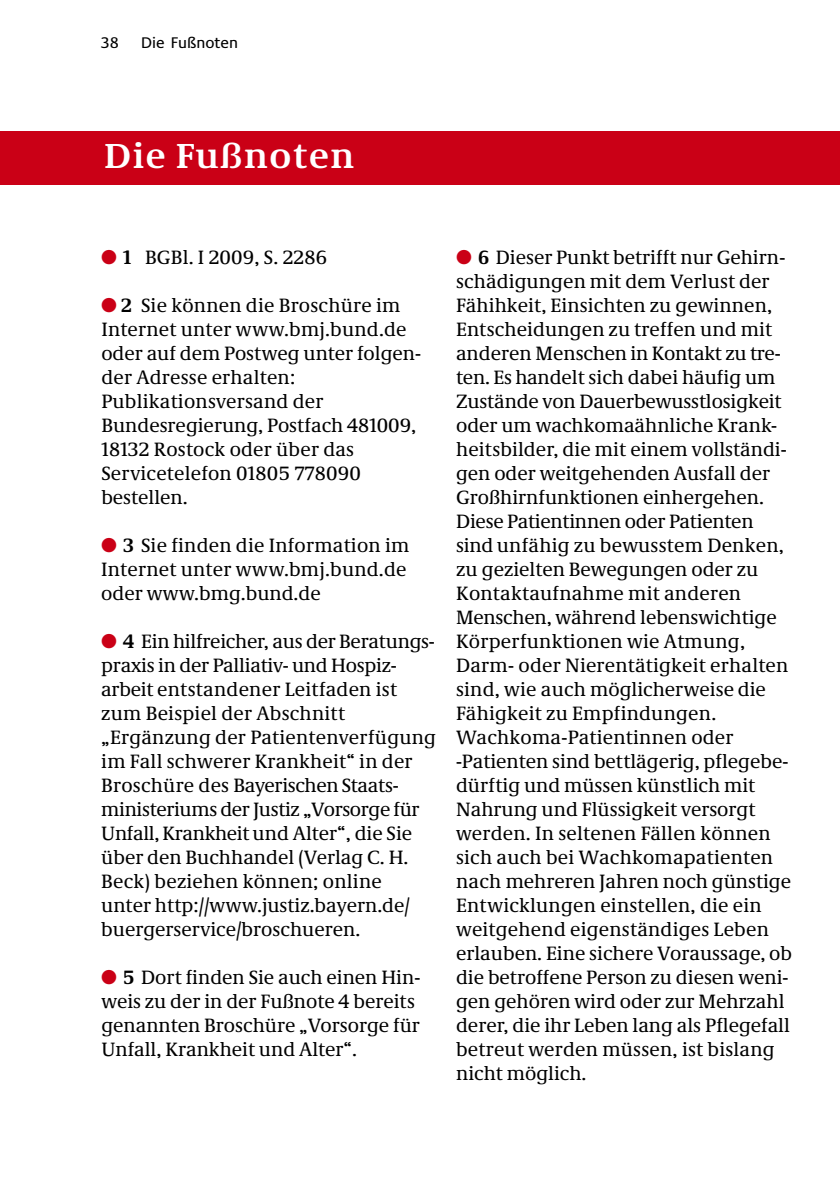
<style>
.page{position:relative;width:840px;height:1191px;background:#fff}
.page>*{position:absolute;margin:0;border:0;box-sizing:border-box;transform-origin:0 0}
.t1{font:700 36px "Neue Demos";letter-spacing:.045em;color:#fff}
.t2{font:20px/24px "Neue Demos";color:#000}
.t3{font:16px "Neue Praxis";color:#000}
.s1{color:#ca0016}
.s2{font-weight:700}
</style>
<div class="page">
<div style="left:0;top:132px;width:839px;height:53px;background:#ca0016"></div>
<p class="t3" style="left:101px;top:37px;width:19px">38</p>
<p class="t3" style="left:141px;top:37px;width:98px">Die Fußnoten</p>
<h1 class="t1" style="left:104px;top:143px;width:251px">Die Fußnoten</h1>
<p class="t2" style="left:101px;top:247px;width:227px"><span class="s1">●</span> <span class="s2">1</span> BGBl. I 2009, S. 2286</p>
<p class="t2" style="left:101px;top:295px;width:321px"><span class="s1">●</span> <span class="s2">2</span> Sie können die Broschüre im<br>Internet unter www.bmj.bund.de oder auf dem Postweg unter folgen&shy;der Adresse erhalten:<br>Publikationsversand der<br>Bundesregierung, Postfach 481009,<br>18132 Rostock oder über das<br>Servicetelefon 01805 778090 bestellen.</p>
<p class="t2" style="left:101px;top:535px;width:309px"><span class="s1">●</span> <span class="s2">3</span> Sie finden die Information im<br>Internet unter www.bmj.bund.de oder www.bmg.bund.de</p>
<p class="t2" style="left:101px;top:631px;width:336px"><span class="s1">●</span> <span class="s2">4</span> Ein hilfreicher, aus der Beratungs&shy;praxis in der Palliativ- und Hospiz&shy;arbeit entstandener Leitfaden ist zum Beispiel der Abschnitt „Ergänzung der Patientenverfügung im Fall schwerer Krankheit“ in der Broschüre des Bayerischen Staats&shy;ministeriums der Justiz „Vorsorge für Unfall, Krankheit und Alter“, die Sie über den Buchhandel (Verlag C. H.<br>Beck) beziehen können; online unter http://www.justiz.bayern.de/ buergerservice/broschueren.</p>
<p class="t2" style="left:101px;top:967px;width:320px"><span class="s1">●</span> <span class="s2">5</span> Dort finden Sie auch einen Hin&shy;weis zu der in der Fußnote 4 bereits genannten Broschüre „Vorsorge für Unfall, Krankheit und Alter“.</p>
<p class="t2" style="left:456px;top:247px;width:337px"><span class="s1">●</span> <span class="s2">6</span> Dieser Punkt betrifft nur Gehirn&shy;schädigungen mit dem Verlust der Fähihkeit, Einsichten zu gewinnen, Entscheidungen zu treffen und mit anderen Menschen in Kontakt zu tre&shy;ten. Es handelt sich dabei häufig um Zustände von Dauerbewusstlosigkeit oder um wachkomaähnliche Krank&shy;heitsbilder, die mit einem vollständi&shy;gen oder weitgehenden Ausfall der Großhirnfunktionen einhergehen.<br>Diese Patientinnen oder Patienten sind unfähig zu bewusstem Denken, zu gezielten Bewegungen oder zu Kontaktaufnahme mit anderen Menschen, während lebenswichtige Körperfunktionen wie Atmung, Darm- oder Nierentätigkeit erhalten sind, wie auch möglicherweise die Fähigkeit zu Empfindungen.<br>Wachkoma-Patientinnen oder -Patienten sind bettlägerig, pflegebe&shy;dürftig und müssen künstlich mit Nahrung und Flüssigkeit versorgt werden. In seltenen Fällen können sich auch bei Wachkomapatienten nach mehreren Jahren noch günstige Entwicklungen einstellen, die ein weitgehend eigenständiges Leben erlauben. Eine sichere Voraussage, ob die betroffene Person zu diesen weni&shy;gen gehören wird oder zur Mehrzahl derer, die ihr Leben lang als Pflegefall betreut werden müssen, ist bislang nicht möglich.</p>
</div>
